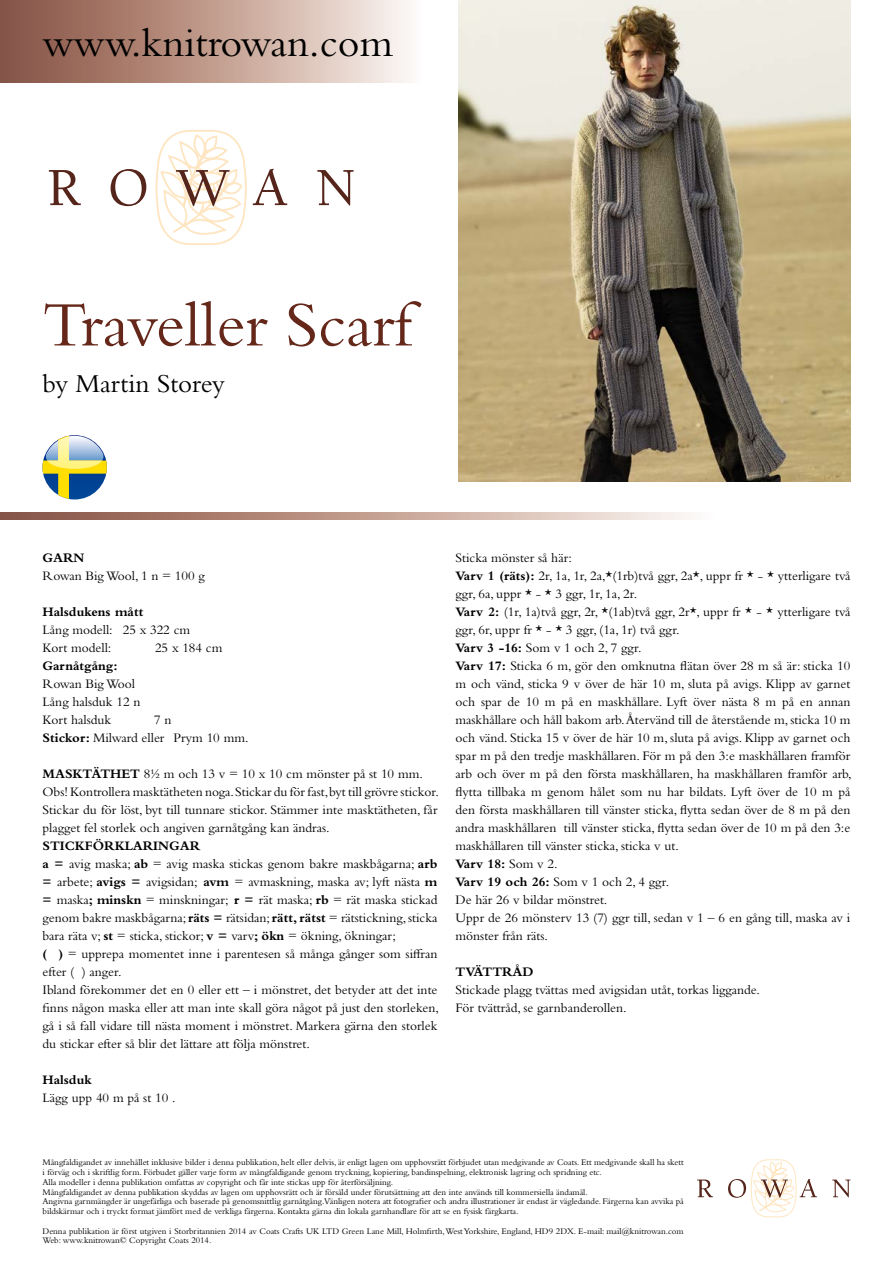
<style>
.page{position:relative;width:893px;height:1263px;background:#fff}
.page>*{position:absolute;margin:0;border:0;box-sizing:border-box;transform-origin:0 0}
.t1{font:66px "Bembo Std";color:#642719}
.t2{font:42px "Bembo Std";color:#000}
.t3{font:27px "Bembo Std";color:#000}
.t4{font:13.5px/18px "Bembo Std";color:#000}
.t5{font:700 13.5px "Bembo Std";color:#000}
.t6{font:9px/9.8px "Bembo Std";color:#000}
.s1{font-weight:700}
</style>
<div class="page">
<svg style="left:0;top:0;width:409px;height:83px;background:#bf9d91"></svg>
<svg style="left:49px;top:170px;width:32px;height:35px"></svg>
<svg style="left:111px;top:169px;width:35px;height:37px"></svg>
<svg style="left:155px;top:130px;width:132px;height:115px"></svg>
<svg style="left:317px;top:170px;width:36px;height:36px"></svg>
<svg style="left:0;top:512px;width:690px;height:8px;background:#bf9d91"></svg>
<svg style="left:42px;top:436px;width:65px;height:63px"></svg>
<svg style="left:697px;top:1179px;width:16px;height:18px"></svg>
<svg style="left:728px;top:1159px;width:89px;height:59px"></svg>
<svg style="left:832px;top:1179px;width:18px;height:18px"></svg>
<img style="left:458px;top:0;width:392px;height:482px">
<h2 class="t2" style="left:43px;top:18px;width:352px">www.knitrowan.com</h2>
<h1 class="t1" style="left:43px;top:286px;width:371px">Traveller Scarf</h1>
<h3 class="t3" style="left:43px;top:368px;width:184px">by Martin Storey</h3>
<p class="t5" style="left:43px;top:551px;width:43px">GARN</p>
<p class="t4" style="left:43px;top:567px;width:164px">Rowan Big Wool, 1 n = 100 g</p>
<p class="t5" style="left:43px;top:605px;width:102px">Halsdukens mått</p>
<p class="t4" style="left:43px;top:621px;width:149px">Lång modell: 25 x 322 cm<br>Kort modell:</p>
<p class="t4" style="left:155px;top:639px;width:69px">25 x 184 cm</p>
<p class="t5" style="left:43px;top:659px;width:77px">Garnåtgång:</p>
<p class="t4" style="left:43px;top:675px;width:99px">Rowan Big Wool<br>Lång halsduk 12 n<br>Kort halsduk</p>
<p class="t4" style="left:43px;top:711px;width:208px;text-indent:112px">7 n<br><span class="s1">Stickor:</span> Milward eller Prym 10 mm.</p>
<p class="t4" style="left:43px;top:765px;width:398px"><span class="s1">MASKTÄTHET</span> 8½ m och 13 v = 10 x 10 cm mönster på st 10 mm.<br>Obs! Kontrollera masktätheten noga. Stickar du för fast, byt till grövre stickor.<br>Stickar du för löst, byt till tunnare stickor. Stämmer inte masktätheten, får plagget fel storlek och angiven garnåtgång kan ändras.</p>
<p class="t4" style="left:43px;top:837px;width:398px"><span class="s1">STICKFÖRKLARINGAR<br>a =</span> avig maska; <span class="s1">ab</span> = avig maska stickas genom bakre maskbågarna; <span class="s1">arb =</span> arbete; <span class="s1">avigs =</span> avigsidan; <span class="s1">avm</span> = avmaskning, maska av; lyft nästa <span class="s1">m =</span> maska<span class="s1">; minskn</span> = minskningar; <span class="s1">r =</span> rät maska; <span class="s1">rb</span> = rät maska stickad genom bakre maskbågarna; <span class="s1">räts =</span> rätsidan; <span class="s1">rätt, rätst</span> = rätstickning, sticka bara räta v; <span class="s1">st</span> = sticka, stickor; <span class="s1">v =</span> varv<span class="s1">; ökn</span> = ökning, ökningar;<br><span class="s1">( )</span> = upprepa momentet inne i parentesen så många gånger som siffran efter ( ) anger.<br>Ibland förekommer det en 0 eller ett – i mönstret, det betyder att det inte finns någon maska eller att man inte skall göra något på just den storleken, gå i så fall vidare till nästa moment i mönstret. Markera gärna den storlek du stickar efter så blir det lättare att följa mönstret.</p>
<p class="t5" style="left:43px;top:1072px;width:51px">Halsduk</p>
<p class="t4" style="left:43px;top:1089px;width:135px">Lägg upp 40 m på st 10 .</p>
<p class="t4" style="left:455px;top:549px;width:398px">Sticka mönster så här:<br><span class="s1">Varv 1 (räts):</span> 2r, 1a, 1r, 2a,*(1rb)två ggr, 2a*, uppr fr * - * ytterligare två ggr, 6a, uppr * - * 3 ggr, 1r, 1a, 2r.<br><span class="s1">Varv 2:</span> (1r, 1a)två ggr, 2r, *(1ab)två ggr, 2r*, uppr fr * - * ytterligare två ggr, 6r, uppr fr * - * 3 ggr, (1a, 1r) två ggr.<br><span class="s1">Varv 3 -16:</span> Som v 1 och 2, 7 ggr.<br><span class="s1">Varv 17:</span> Sticka 6 m, gör den omknutna flätan över 28 m så är: sticka 10 m och vänd, sticka 9 v över de här 10 m, sluta på avigs. Klipp av garnet och spar de 10 m på en maskhållare. Lyft över nästa 8 m på en annan maskhållare och håll bakom arb. Återvänd till de återstående m, sticka 10 m och vänd. Sticka 15 v över de här 10 m, sluta på avigs. Klipp av garnet och spar m på den tredje maskhållaren. För m på den 3:e maskhållaren framför arb och över m på den första maskhållaren, ha maskhållaren framför arb, flytta tillbaka m genom hålet som nu har bildats. Lyft över de 10 m på den första maskhållaren till vänster sticka, flytta sedan över de 8 m på den andra maskhållaren till vänster sticka, flytta sedan över de 10 m på den 3:e maskhållaren till vänster sticka, sticka v ut.<br><span class="s1">Varv 18:</span> Som v 2.<br><span class="s1">Varv 19 och 26:</span> Som v 1 och 2, 4 ggr.<br>De här 26 v bildar mönstret.<br>Uppr de 26 mönsterv 13 (7) ggr till, sedan v 1 – 6 en gång till, maska av i mönster från räts.</p>
<p class="t5" style="left:455px;top:964px;width:80px">TVÄTTRÅD</p>
<p class="t4" style="left:455px;top:981px;width:306px">Stickade plagg tvättas med avigsidan utåt, torkas liggande.<br>För tvättråd, se garnbanderollen.</p>
<p class="t6" style="left:43px;top:1157px;width:643px">Mångfaldigandet av innehållet inklusive bilder i denna publikation, helt eller delvis, är enligt lagen om upphovsrätt förbjudet utan medgivande av Coats. Ett medgivande skall ha skett i förväg och i skriftlig form. Förbudet gäller varje form av mångfaldigande genom tryckning, kopiering, bandinspelning, elektronisk lagring och spridning etc.<br>Alla modeller i denna publikation omfattas av copyright och får inte stickas upp för återförsäljning.<br>Mångfaldigandet av denna publikation skyddas av lagen om upphovsrätt och är försåld under förutsättning att den inte används till kommersiella ändamål.<br>Angivna garnmängder är ungefärliga och baserade på genomsnittlig garnåtgång.Vänligen notera att fotografier och andra illustrationer är endast är vägledande. Färgerna kan avvika på bildskärmar och i tryckt format jämfört med de verkliga färgerna. Kontakta gärna din lokala garnhandlare för att se en fysisk färgkarta.</p>
<p class="t6" style="left:43px;top:1226px;width:643px">Denna publikation är först utgiven i Storbritannien 2014 av Coats Crafts UK LTD Green Lane Mill, Holmfirth, West Yorkshire, England, HD9 2DX. E-mail: mail@knitrowan.com<br>Web: www.knitrowan© Copyright Coats 2014.</p>
</div>
